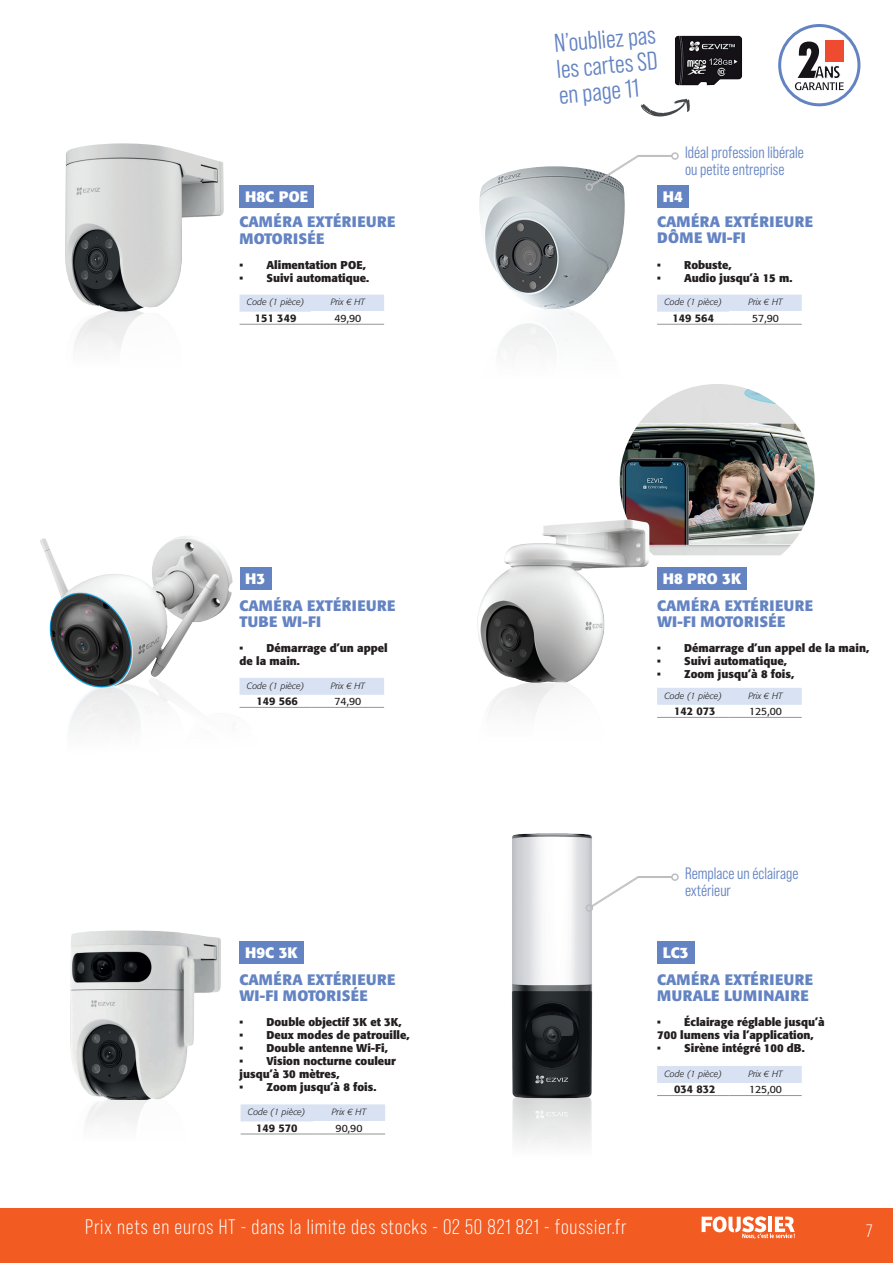
<style>
.page{position:relative;width:893px;height:1263px;background:#fff}
.page>*{position:absolute;margin:0;border:0;box-sizing:border-box;transform-origin:0 0}
.t1{font:25.65px/25.7px "Bebas Neue Pro Middle";color:#6383c2;text-align:justify}
.t2{font:21px "Bebas Neue Pro";letter-spacing:.04em;color:#fff}
.t3{font:18px "Bebas Neue Pro";color:#fff}
.t4{font:16.5px/16.5px "Bebas Neue Pro Middle";color:#6383c2}
.t5{font:700 15px/16.5px "Formata";letter-spacing:.02em;color:#6383c2}
.t6{font:700 15px "Formata";color:#fff}
.t7{font:700 11.25px/12.9px "Formata";color:#231f20}
.t8{font:500 10.95px "Formata";color:#231f20}
.t9{font:10.5px "Formata";color:#231f20}
.t10{font:italic 300 9px "Formata";color:#231f20}
</style>
<div class="page">
<div style="left:0;top:1208px;width:893px;height:55px;background:#f25b21"></div>
<svg style="left:702px;top:1216px;width:93px;height:23px"></svg>
<img style="left:620px;top:384px;width:195px;height:172px">
<div style="left:825px;top:40px;width:19px;height:22px;background:#ef4b30"></div>
<svg style="left:795px;top:42px;width:49px;height:48px"></svg>
<div style="left:778px;top:24px;width:82px;height:82px;border:3px solid #6383c2;border-radius:50%"></div>
<div style="left:240px;top:295px;width:144px;height:17px;background:#d8e2f2"></div>
<hr style="left:240px;top:324px;width:72px;height:1px;background:#939598">
<hr style="left:312px;top:324px;width:72px;height:1px;background:#939598">
<div style="left:657px;top:295px;width:145px;height:17px;background:#d8e2f2"></div>
<hr style="left:657px;top:324px;width:72px;height:1px;background:#939598">
<hr style="left:729px;top:324px;width:73px;height:1px;background:#939598">
<img style="left:40px;top:536px;width:193px;height:153px">
<div style="left:240px;top:678px;width:144px;height:17px;background:#d8e2f2"></div>
<hr style="left:240px;top:707px;width:72px;height:1px;background:#939598">
<hr style="left:312px;top:707px;width:72px;height:1px;background:#939598">
<img style="left:477px;top:520px;width:172px;height:191px">
<div style="left:657px;top:688px;width:145px;height:17px;background:#d8e2f2"></div>
<hr style="left:657px;top:717px;width:72px;height:1px;background:#939598">
<hr style="left:729px;top:717px;width:73px;height:1px;background:#939598">
<div style="left:241px;top:1104px;width:144px;height:17px;background:#d8e2f2"></div>
<hr style="left:241px;top:1134px;width:72px;height:1px;background:#939598">
<hr style="left:313px;top:1134px;width:72px;height:1px;background:#939598">
<img style="left:512px;top:1098px;width:80px;height:46px">
<img style="left:512px;top:833px;width:80px;height:265px">
<div style="left:657px;top:1066px;width:145px;height:17px;background:#d8e2f2"></div>
<hr style="left:657px;top:1095px;width:72px;height:1px;background:#939598">
<hr style="left:729px;top:1095px;width:73px;height:1px;background:#939598">
<img style="left:70px;top:930px;width:151px;height:171px">
<img style="left:74px;top:313px;width:70px;height:35px">
<img style="left:65px;top:143px;width:159px;height:170px">
<img style="left:499px;top:309px;width:127px;height:143px">
<img style="left:479px;top:166px;width:146px;height:143px">
<div style="left:240px;top:185px;width:74px;height:22px;background:#6383c2"></div>
<div style="left:240px;top:567px;width:31px;height:23px;background:#6383c2"></div>
<div style="left:240px;top:941px;width:64px;height:22px;background:#6383c2"></div>
<div style="left:657px;top:185px;width:32px;height:22px;background:#6383c2"></div>
<div style="left:657px;top:567px;width:90px;height:23px;background:#6383c2"></div>
<div style="left:657px;top:941px;width:38px;height:22px;background:#6383c2"></div>
<svg style="left:591px;top:155px;width:80px;height:32px"></svg>
<div style="left:671px;top:152px;width:8px;height:8px;border:2px solid #bcbdc0;border-radius:50%"></div>
<div style="left:585px;top:183px;width:8px;height:8px;border:2px solid #bcbdc0;border-radius:50%"></div>
<svg style="left:591px;top:876px;width:80px;height:31px"></svg>
<div style="left:671px;top:873px;width:8px;height:8px;border:2px solid #bcbdc0;border-radius:50%"></div>
<div style="left:585px;top:904px;width:8px;height:8px;border:2px solid #bcbdc0;border-radius:50%"></div>
<img style="left:675px;top:36px;width:67px;height:49px">
<svg style="left:641px;top:99px;width:49px;height:18px"></svg>
<h1 class="t1" style="left:553px;top:31px;width:103px;rotate:-5deg">N’oubliez pas les cartes SD en page 11</h1>
<h3 class="t4" style="left:685px;top:144px;width:120px">Idéal profession libérale ou petite entreprise</h3>
<h3 class="t6" style="left:245px;top:187px;width:65px">H8C POE</h3>
<h3 class="t6" style="left:663px;top:187px;width:21px">H4</h3>
<h3 class="t5" style="left:240px;top:213px;width:157px">CAMÉRA EXTÉRIEURE<br>MOTORISÉE</h3>
<p class="t7" style="left:240px;top:259px;width:128px">• Alimentation POE,</p>
<p class="t7" style="left:240px;top:271px;width:131px">• Suivi automatique.</p>
<h3 class="t5" style="left:657px;top:213px;width:157px">CAMÉRA EXTÉRIEURE<br>DÔME WI-FI</h3>
<p class="t7" style="left:657px;top:259px;width:76px">• Robuste,</p>
<p class="t7" style="left:657px;top:271px;width:137px">• Audio jusqu’à 15 m.</p>
<p class="t10" style="left:247px;top:297px;width:59px">Code (1 pièce)</p>
<p class="t10" style="left:331px;top:297px;width:36px">Prix € HT</p>
<p class="t8" style="left:255px;top:311px;width:43px">151 349</p>
<p class="t9" style="left:335px;top:312px;width:28px">49,90</p>
<p class="t10" style="left:664px;top:297px;width:59px">Code (1 pièce)</p>
<p class="t10" style="left:748px;top:297px;width:36px">Prix € HT</p>
<p class="t8" style="left:672px;top:311px;width:43px">149 564</p>
<p class="t9" style="left:752px;top:312px;width:28px">57,90</p>
<h3 class="t6" style="left:245px;top:569px;width:21px">H3</h3>
<h3 class="t6" style="left:663px;top:569px;width:80px">H8 PRO 3K</h3>
<h3 class="t5" style="left:240px;top:597px;width:157px">CAMÉRA EXTÉRIEURE<br>TUBE WI-FI</h3>
<h3 class="t5" style="left:657px;top:597px;width:157px">CAMÉRA EXTÉRIEURE<br>WI-FI MOTORISÉE</h3>
<p class="t7" style="left:240px;top:641px;width:150px">• Démarrage d’un appel de la main.</p>
<p class="t10" style="left:247px;top:680px;width:59px">Code (1 pièce)</p>
<p class="t10" style="left:331px;top:680px;width:36px">Prix € HT</p>
<p class="t8" style="left:257px;top:694px;width:43px">149 566</p>
<p class="t9" style="left:335px;top:695px;width:28px">74,90</p>
<p class="t7" style="left:657px;top:641px;width:213px">• Démarrage d’un appel de la main,</p>
<p class="t7" style="left:657px;top:654px;width:131px">• Suivi automatique,</p>
<p class="t7" style="left:657px;top:667px;width:138px">• Zoom jusqu’à 8 fois,</p>
<p class="t10" style="left:664px;top:690px;width:59px">Code (1 pièce)</p>
<p class="t10" style="left:748px;top:690px;width:36px">Prix € HT</p>
<p class="t8" style="left:674px;top:704px;width:43px">142 073</p>
<p class="t9" style="left:749px;top:705px;width:35px">125,00</p>
<h3 class="t4" style="left:685px;top:865px;width:115px">Remplace un éclairage extérieur</h3>
<h3 class="t6" style="left:245px;top:943px;width:54px">H9C 3K</h3>
<h3 class="t6" style="left:663px;top:943px;width:27px">LC3</h3>
<h3 class="t5" style="left:240px;top:971px;width:157px">CAMÉRA EXTÉRIEURE<br>WI-FI MOTORISÉE</h3>
<h3 class="t5" style="left:657px;top:971px;width:157px">CAMÉRA EXTÉRIEURE<br>MURALE LUMINAIRE</h3>
<p class="t7" style="left:240px;top:1015px;width:164px">• Double objectif 3K et 3K,</p>
<p class="t7" style="left:240px;top:1028px;width:171px">• Deux modes de patrouille,</p>
<p class="t7" style="left:240px;top:1041px;width:150px">• Double antenne Wi-Fi,</p>
<p class="t7" style="left:240px;top:1054px;width:158px">• Vision nocturne couleur jusqu’à 30 mètres,</p>
<p class="t7" style="left:240px;top:1080px;width:138px">• Zoom jusqu’à 8 fois.</p>
<p class="t10" style="left:248px;top:1107px;width:59px">Code (1 pièce)</p>
<p class="t10" style="left:332px;top:1107px;width:36px">Prix € HT</p>
<p class="t8" style="left:256px;top:1121px;width:43px">149 570</p>
<p class="t9" style="left:336px;top:1121px;width:28px">90,90</p>
<p class="t7" style="left:657px;top:1015px;width:169px">• Éclairage réglable jusqu’à<br>700 lumens via l’application,</p>
<p class="t7" style="left:657px;top:1041px;width:149px">• Sirène intégré 100 dB.</p>
<p class="t10" style="left:664px;top:1068px;width:59px">Code (1 pièce)</p>
<p class="t10" style="left:748px;top:1068px;width:36px">Prix € HT</p>
<p class="t8" style="left:674px;top:1083px;width:43px">034 832</p>
<p class="t9" style="left:749px;top:1083px;width:35px">125,00</p>
<h2 class="t2" style="left:85px;top:1215px;width:543px">Prix nets en euros HT - dans la limite des stocks - 02 50 821 821 - foussier.fr</h2>
<h3 class="t3" style="left:866px;top:1220px;width:8px">7</h3>
</div>
